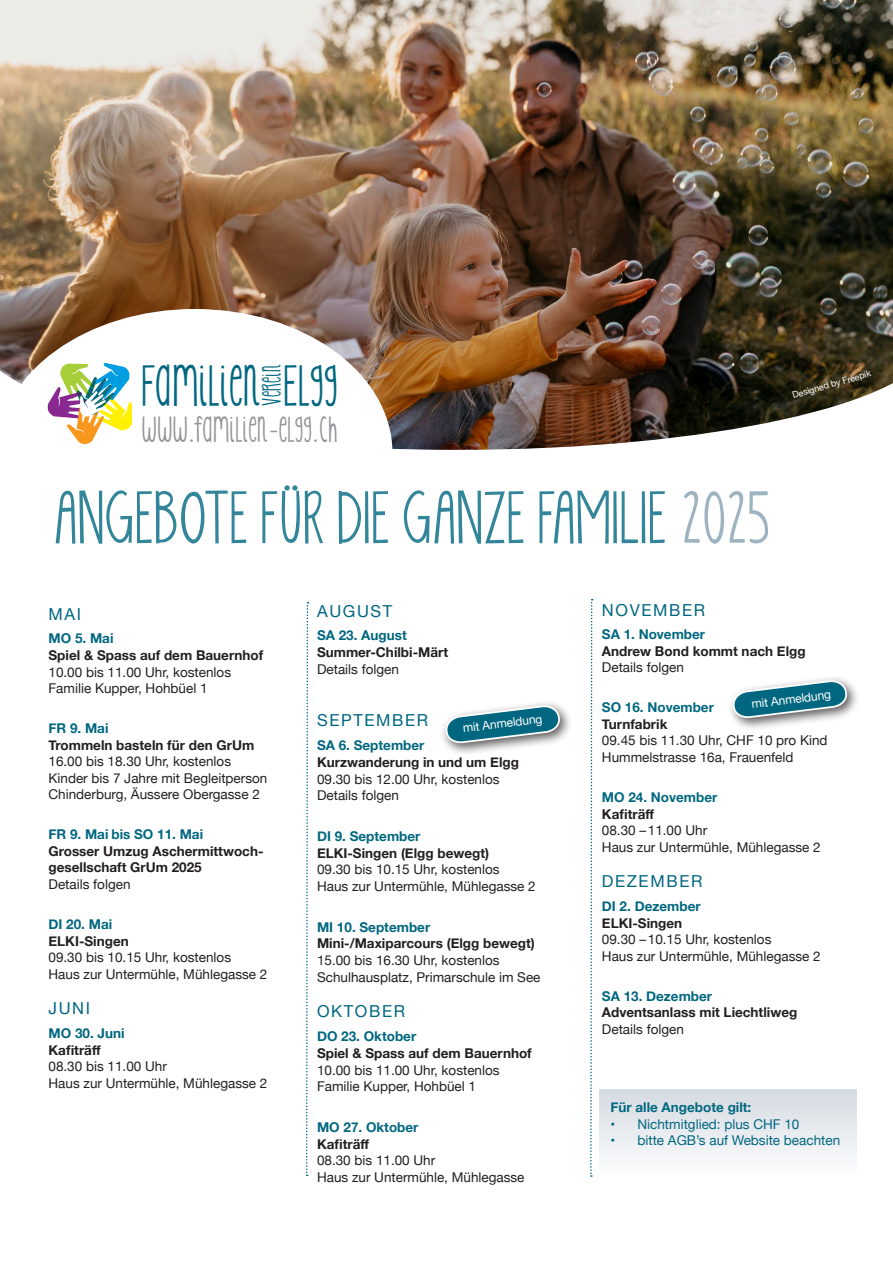
<style>
.page{position:relative;width:893px;height:1263px;background:#fff}
.page>*{position:absolute;margin:0;border:0;box-sizing:border-box;transform-origin:0 0}
.t1{font:60px "KG Skinny Latte";color:#016780}
.t2{font:46.8px "KG Skinny Latte";color:#016780}
.t3{font:28.95px "KG Skinny Latte";color:#939598}
.t4{font:21.3px "KG Skinny Latte";color:#016780}
.Monat{font:16.5px "Helvetica Neue";letter-spacing:.1em;color:#016780}
.Inhalt_normal{font:13.5px "Helvetica Neue";color:#231f20}
.Inhalt_bold{font:700 13.5px "Helvetica Neue";color:#231f20}
.Datum{font:700 13.5px "Helvetica Neue";color:#016780}
.Inhalt_bold-2{font:13.5px "Helvetica Neue";color:#231f20}
.t5{font:13.5px "Helvetica Neue";color:#016780}
.Inhalt_normal-2{font:700 13.5px "Helvetica Neue";color:#231f20}
.Inhalt_bold-3{font:700 13.5px "Helvetica Neue";color:#016780}
.t6{font:12px "Helvetica Neue";color:#fff}
.t7{font:9px "Helvetica Neue";color:#fff}
.s1{color:#85a0b1}
</style>
<div class="page">
<div style="left:599px;top:1090px;width:257px;height:86px;background:linear-gradient(to bottom,#d5dbe2,#fcfcfd)"></div>
<img style="left:0;top:0;width:893px;height:345px">
<svg style="left:0;top:309px;width:392px;height:36px"></svg>
<svg style="left:0;top:345px;width:893px;height:256px"></svg>
<svg style="left:47px;top:363px;width:85px;height:85px"></svg>
<svg style="left:306px;top:602px;width:3px;height:574px"></svg>
<svg style="left:589px;top:599px;width:4px;height:578px"></svg>
<div style="left:440px;top:700px;width:133px;height:56px;background:#231f20;opacity:.75"></div>
<svg style="left:445px;top:705px;width:115px;height:38px"></svg>
<div style="left:727px;top:675px;width:133px;height:56px;background:#231f20;opacity:.75"></div>
<svg style="left:732px;top:680px;width:115px;height:38px"></svg>
<p class="t2" style="left:142px;top:356px;width:198px">FAMILIEN ELGG</p>
<p class="t3" style="left:142px;top:411px;width:198px">WWW.FAMILIEN-ELGG.CH</p>
<p class="t4" style="left:258px;top:405px;width:43px;rotate:-90deg">VEREIN</p>
<h1 class="t1" style="left:54px;top:479px;width:717px">ANGEBOTE FÜR DIE GANZE FAMILIE <span class="s1">2025</span></h1>
<p class="t7" style="left:791px;top:389px;width:83px;rotate:-16deg">Designed by Freepik</p>
<p class="Monat" style="left:49px;top:602px;width:34px">MAI</p>
<p class="Datum" style="left:49px;top:628px;width:66px">MO 5. Mai</p>
<p class="Inhalt_bold" style="left:49px;top:645px;width:216px">Spiel &amp; Spass auf dem Bauernhof</p>
<p class="Inhalt_normal" style="left:49px;top:662px;width:184px">10.00 bis 11.00 Uhr, kostenlos</p>
<p class="Inhalt_normal" style="left:49px;top:678px;width:161px">Familie Kupper, Hohbüel 1</p>
<p class="Datum" style="left:49px;top:718px;width:61px">FR 9. Mai</p>
<p class="Inhalt_bold" style="left:49px;top:734px;width:207px">Trommeln basteln für den GrUm</p>
<p class="Inhalt_bold-2" style="left:49px;top:752px;width:184px">16.00 bis 18.30 Uhr, kostenlos</p>
<p class="Inhalt_bold-2" style="left:49px;top:768px;width:220px">Kinder bis 7 Jahre mit Begleitperson</p>
<p class="Inhalt_normal" style="left:49px;top:785px;width:213px">Chinderburg, Äussere Obergasse 2</p>
<p class="Datum" style="left:49px;top:824px;width:156px">FR 9. Mai bis SO 11. Mai</p>
<p class="Inhalt_bold" style="left:49px;top:840px;width:216px">Grosser Umzug Aschermittwoch-</p>
<p class="Inhalt_bold" style="left:49px;top:857px;width:155px">gesellschaft GrUm 2025</p>
<p class="Inhalt_bold-2" style="left:49px;top:874px;width:83px">Details folgen</p>
<p class="Datum" style="left:49px;top:914px;width:65px">DI 20. Mai</p>
<p class="Inhalt_bold" style="left:49px;top:930px;width:82px">ELKI-Singen</p>
<p class="Inhalt_normal" style="left:49px;top:948px;width:184px">09.30 bis 10.15 Uhr, kostenlos</p>
<p class="Inhalt_normal" style="left:49px;top:964px;width:220px">Haus zur Untermühle, Mühlegasse 2</p>
<p class="Monat" style="left:49px;top:996px;width:43px">JUNI</p>
<p class="Datum" style="left:49px;top:1023px;width:78px">MO 30. Juni</p>
<p class="Inhalt_bold" style="left:49px;top:1039px;width:54px">Kafiträff</p>
<p class="Inhalt_normal" style="left:49px;top:1056px;width:120px">08.30 bis 11.00 Uhr</p>
<p class="Inhalt_normal" style="left:49px;top:1073px;width:220px">Haus zur Untermühle, Mühlegasse 2</p>
<p class="Monat" style="left:317px;top:599px;width:77px">AUGUST</p>
<p class="Datum" style="left:317px;top:625px;width:91px">SA 23. August</p>
<p class="Inhalt_bold" style="left:317px;top:642px;width:133px">Summer-Chilbi-Märt</p>
<p class="Inhalt_normal" style="left:317px;top:659px;width:83px">Details folgen</p>
<p class="Monat" style="left:317px;top:708px;width:113px">SEPTEMBER</p>
<p class="Datum" style="left:317px;top:735px;width:109px">SA 6. September</p>
<p class="Inhalt_bold" style="left:317px;top:751px;width:203px">Kurzwanderung in und um Elgg</p>
<p class="Inhalt_normal" style="left:317px;top:769px;width:184px">09.30 bis 12.00 Uhr, kostenlos</p>
<p class="Inhalt_normal" style="left:317px;top:786px;width:83px">Details folgen</p>
<p class="Datum" style="left:317px;top:825px;width:105px">DI 9. September</p>
<p class="Inhalt_bold" style="left:317px;top:842px;width:174px">ELKI-Singen (Elgg bewegt)</p>
<p class="Inhalt_normal" style="left:317px;top:860px;width:184px">09.30 bis 10.15 Uhr, kostenlos</p>
<p class="Inhalt_normal" style="left:317px;top:876px;width:220px">Haus zur Untermühle, Mühlegasse 2</p>
<p class="Datum" style="left:317px;top:916px;width:115px">MI 10. September</p>
<p class="Inhalt_bold" style="left:317px;top:933px;width:219px">Mini-/Maxiparcours (Elgg bewegt)</p>
<p class="Inhalt_normal" style="left:317px;top:950px;width:184px">15.00 bis 16.30 Uhr, kostenlos</p>
<p class="Inhalt_normal" style="left:317px;top:967px;width:225px">Schulhausplatz, Primarschule im See</p>
<p class="Monat" style="left:317px;top:1000px;width:90px">OKTOBER</p>
<p class="Datum" style="left:317px;top:1026px;width:101px">DO 23. Oktober</p>
<p class="Inhalt_bold" style="left:317px;top:1043px;width:216px">Spiel &amp; Spass auf dem Bauernhof</p>
<p class="Inhalt_normal" style="left:317px;top:1060px;width:184px">10.00 bis 11.00 Uhr, kostenlos</p>
<p class="Inhalt_normal" style="left:317px;top:1077px;width:161px">Familie Kupper, Hohbüel 1</p>
<p class="Datum" style="left:317px;top:1116px;width:103px">MO 27. Oktober</p>
<p class="Inhalt_bold" style="left:317px;top:1133px;width:54px">Kafiträff</p>
<p class="Inhalt_normal" style="left:317px;top:1151px;width:120px">08.30 bis 11.00 Uhr</p>
<p class="Inhalt_normal" style="left:317px;top:1167px;width:209px">Haus zur Untermühle, Mühlegasse</p>
<p class="t6" style="left:462px;top:720px;width:82px;rotate:-7deg">mit Anmeldung</p>
<p class="Monat" style="left:602px;top:598px;width:105px">NOVEMBER</p>
<p class="Datum" style="left:602px;top:624px;width:105px">SA 1. November</p>
<p class="Inhalt_bold" style="left:602px;top:640px;width:205px">Andrew Bond kommt nach Elgg</p>
<p class="Inhalt_normal" style="left:602px;top:658px;width:83px">Details folgen</p>
<p class="Datum" style="left:602px;top:697px;width:114px">SO 16. November</p>
<p class="Inhalt_bold" style="left:602px;top:713px;width:67px">Turnfabrik</p>
<p class="Inhalt_normal" style="left:602px;top:731px;width:227px">09.45 bis 11.30 Uhr, CHF 10 pro Kind</p>
<p class="Inhalt_normal" style="left:602px;top:747px;width:193px">Hummelstrasse 16a, Frauenfeld</p>
<p class="Datum" style="left:602px;top:787px;width:117px">MO 24. November</p>
<p class="Inhalt_bold" style="left:602px;top:803px;width:54px">Kafiträff</p>
<p class="Inhalt_normal" style="left:602px;top:821px;width:107px">08.30 –11.00 Uhr</p>
<p class="Inhalt_normal" style="left:602px;top:837px;width:220px">Haus zur Untermühle, Mühlegasse 2</p>
<p class="Monat" style="left:602px;top:869px;width:102px">DEZEMBER</p>
<p class="Datum" style="left:602px;top:896px;width:100px">DI 2. Dezember</p>
<p class="Inhalt_bold" style="left:602px;top:912px;width:82px">ELKI-Singen</p>
<p class="Inhalt_normal" style="left:602px;top:929px;width:171px">09.30 –10.15 Uhr, kostenlos</p>
<p class="Inhalt_normal" style="left:602px;top:946px;width:220px">Haus zur Untermühle, Mühlegasse 2</p>
<p class="Datum" style="left:602px;top:985px;width:112px">SA 13. Dezember</p>
<p class="Inhalt_normal-2" style="left:602px;top:1002px;width:197px">Adventsanlass mit Liechtliweg</p>
<p class="Inhalt_normal" style="left:602px;top:1019px;width:83px">Details folgen</p>
<p class="t6" style="left:750px;top:695px;width:82px;rotate:-7deg">mit Anmeldung</p>
<p class="Inhalt_bold-3" style="left:610px;top:1097px;width:142px">Für alle Angebote gilt:</p>
<p class="t5" style="left:610px;top:1114px;width:191px">• Nichtmitglied: plus CHF 10</p>
<p class="t5" style="left:610px;top:1131px;width:231px">• bitte AGB’s auf Website beachten</p>
</div>
